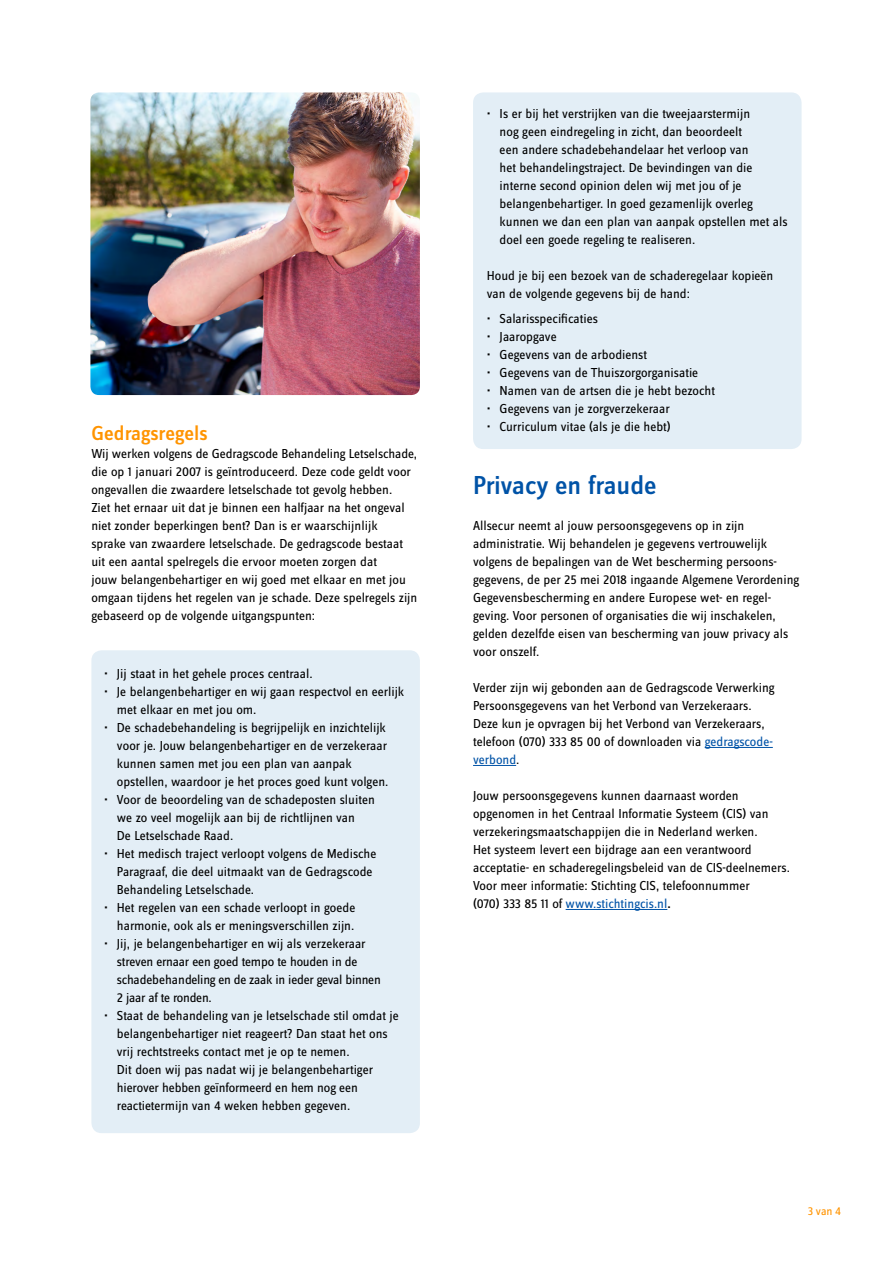
<style>
.page{position:relative;width:893px;height:1263px;background:#fff}
.page>*{position:absolute;margin:0;border:0;box-sizing:border-box;transform-origin:0 0}
.t1{font:500 27px "Zine Sans Dis";letter-spacing:-.005em;color:#0053a7}
.t2{font:500 21px "Zine Sans Dis";color:#ff9400}
.t3{font:13.5px/18px "Zine Sans Dis";color:#000}
.t4{font:12px "Zine Sans Dis";color:#ff9400}
.s1{color:#0053a7}
.s2{font-weight:500}
</style>
<div class="page">
<img style="left:90px;top:92px;width:330px;height:303px">
<div style="left:473px;top:92px;width:328px;height:357px;background:#e3eef6;border-radius:10px"></div>
<div style="left:91px;top:650px;width:329px;height:483px;background:#e3eef6;border-radius:10px"></div>
<hr style="left:705px;top:747px;width:68px;height:1px;background:#0053a7">
<hr style="left:473px;top:765px;width:43px;height:1px;background:#0053a7">
<hr style="left:566px;top:909px;width:101px;height:1px;background:#0053a7">
<h2 class="t2" style="left:91px;top:423px;width:118px">Gedragsregels</h2>
<p class="t3" style="left:91px;top:445px;width:328px">Wij werken volgens de Gedragscode Behandeling Letselschade, die op 1 januari 2007 is geïntroduceerd. Deze code geldt voor ongevallen die zwaardere letselschade tot gevolg hebben.<br>Ziet het ernaar uit dat je binnen een halfjaar na het ongeval niet zonder beperkingen bent? Dan is er waarschijnlijk<br>sprake van zwaardere letselschade. De gedragscode bestaat uit een aantal spelregels die ervoor moeten zorgen dat<br>jouw belangenbehartiger en wij goed met elkaar en met jou omgaan tijdens het regelen van je schade. Deze spelregels zijn gebaseerd op de volgende uitgangspunten:</p>
<p class="t3" style="left:104px;top:665px;width:210px">• Jij staat in het gehele proces centraal.</p>
<p class="t3" style="left:117px;top:683px;width:289px;text-indent:-13px">• Je belangenbehartiger en wij gaan respectvol en eerlijk met elkaar en met jou om.</p>
<p class="t3" style="left:117px;top:719px;width:273px;text-indent:-13px">• De schadebehandeling is begrijpelijk en inzichtelijk voor je. Jouw belangenbehartiger en de verzekeraar kunnen samen met jou een plan van aanpak opstellen, waardoor je het proces goed kunt volgen.</p>
<p class="t3" style="left:117px;top:791px;width:259px;text-indent:-13px">• Voor de beoordeling van de schadeposten sluiten we zo veel mogelijk aan bij de richtlijnen van<br>De Letselschade Raad.</p>
<p class="t3" style="left:117px;top:845px;width:261px;text-indent:-13px">• Het medisch traject verloopt volgens de Medische<br>Paragraaf, die deel uitmaakt van de Gedragscode<br>Behandeling Letselschade.</p>
<p class="t3" style="left:104px;top:899px;width:253px;text-align:right">• Het regelen van een schade verloopt in goede harmonie, ook als er meningsverschillen zijn.</p>
<p class="t3" style="left:117px;top:935px;width:265px;text-indent:-13px">• Jij, je belangenbehartiger en wij als verzekeraar streven ernaar een goed tempo te houden in de schadebehandeling en de zaak in ieder geval binnen 2 jaar af te ronden.</p>
<p class="t3" style="left:117px;top:1007px;width:283px;text-indent:-13px">• Staat de behandeling van je letselschade stil omdat je belangenbehartiger niet reageert? Dan staat het ons vrij rechtstreeks contact met je op te nemen.<br>Dit doen wij pas nadat wij je belangenbehartiger hierover hebben geïnformeerd en hem nog een reactietermijn van 4 weken hebben gegeven.</p>
<p class="t3" style="left:500px;top:105px;width:289px;text-indent:-13px">• Is er bij het verstrijken van die tweejaarstermijn<br>nog geen eindregeling in zicht, dan beoordeelt<br>een andere schadebehandelaar het verloop van<br>het behandelingstraject. De bevindingen van die interne second opinion delen wij met jou of je belangenbehartiger. In goed gezamenlijk overleg kunnen we dan een plan van aanpak opstellen met als doel een goede regeling te realiseren.</p>
<p class="t3" style="left:487px;top:267px;width:288px">Houd je bij een bezoek van de schaderegelaar kopieën van de volgende gegevens bij de hand:</p>
<p class="t3" style="left:487px;top:310px;width:113px">• Salarisspecificaties</p>
<p class="t3" style="left:487px;top:328px;width:71px">• Jaaropgave</p>
<p class="t3" style="left:487px;top:346px;width:162px">• Gegevens van de arbodienst</p>
<p class="t3" style="left:487px;top:364px;width:213px">• Gegevens van de Thuiszorgorganisatie</p>
<p class="t3" style="left:487px;top:382px;width:230px">• Namen van de artsen die je hebt bezocht</p>
<p class="t3" style="left:487px;top:400px;width:184px">• Gegevens van je zorgverzekeraar</p>
<p class="t3" style="left:487px;top:418px;width:185px">• Curriculum vitae (als je die hebt)</p>
<h1 class="t1" style="left:473px;top:472px;width:185px">Privacy en fraude</h1>
<p class="t3" style="left:473px;top:517px;width:328px">Allsecur neemt al jouw persoonsgegevens op in zijn administratie. Wij behandelen je gegevens vertrouwelijk volgens de bepalingen van de Wet bescherming persoons&shy;gegevens, de per 25 mei 2018 ingaande Algemene Verordening Gegevensbescherming en andere Europese wet- en regel&shy;geving. Voor personen of organisaties die wij inschakelen, gelden dezelfde eisen van bescherming van jouw privacy als voor onszelf.</p>
<p class="t3" style="left:473px;top:679px;width:303px">Verder zijn wij gebonden aan de Gedragscode Verwerking Persoonsgegevens van het Verbond van Verzekeraars.<br>Deze kun je opvragen bij het Verbond van Verzekeraars, telefoon (070) 333 85 00 of downloaden via <span class="s1">gedragscode&shy;verbond</span>.</p>
<p class="t3" style="left:473px;top:787px;width:318px">Jouw persoonsgegevens kunnen daarnaast worden opgenomen in het Centraal Informatie Systeem (CIS) van verzekeringsmaatschappijen die in Nederland werken.<br>Het systeem levert een bijdrage aan een verantwoord acceptatie- en schaderegelingsbeleid van de CIS-deelnemers.<br>Voor meer informatie: Stichting CIS, telefoonnummer<br>(070) 333 85 11 of <span class="s1">www.stichtingcis.nl</span><span class="s2">.</span></p>
<p class="t4" style="left:808px;top:1205px;width:35px">3 van 4</p>
</div>
